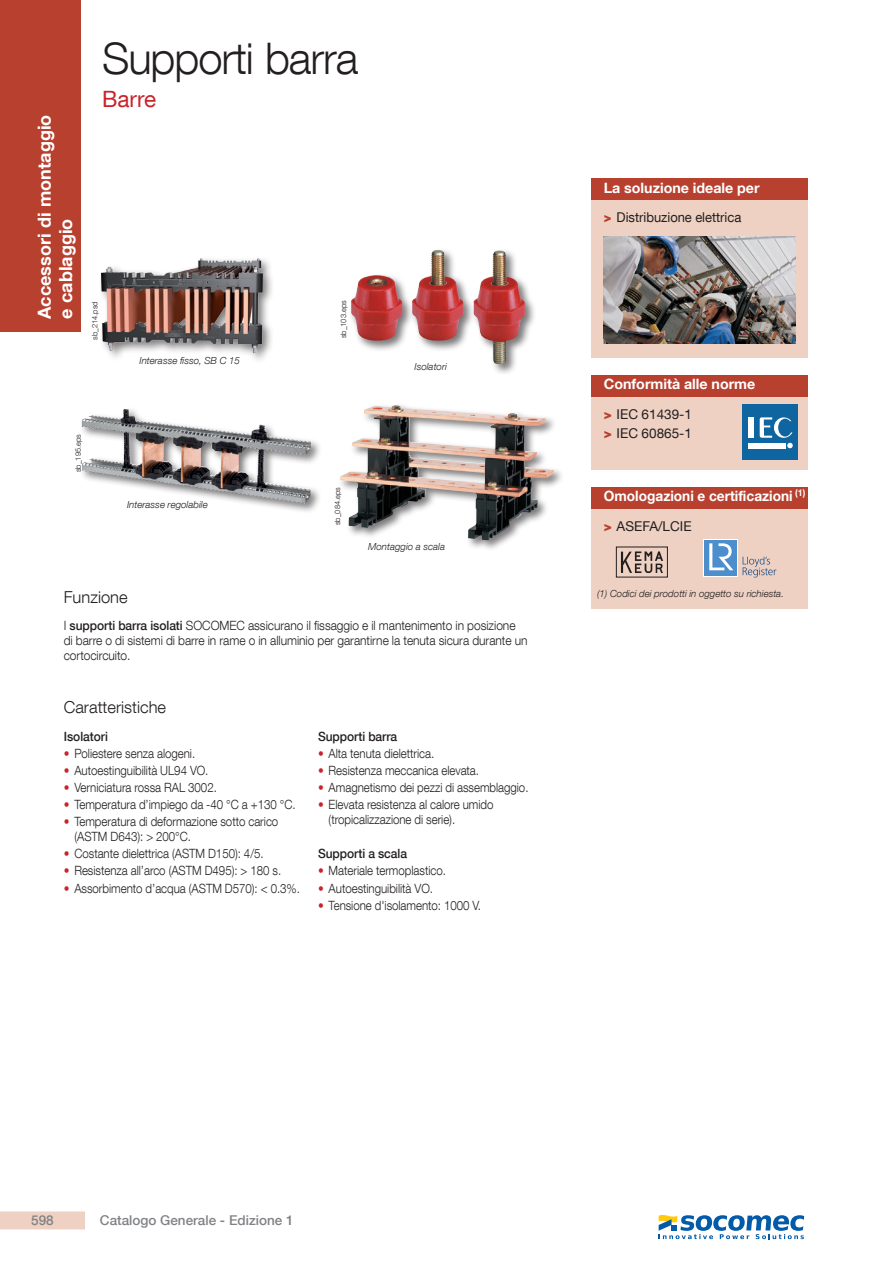
<style>
.page{position:relative;width:893px;height:1263px;background:#fff}
.page>*{position:absolute;margin:0;border:0;box-sizing:border-box;transform-origin:0 0}
.t1{font:300 43.5px "Helvetica Neue LT Com";letter-spacing:-.025em;color:#231f20}
.t2{font:22.5px "Helvetica Neue LT Com";color:#c8242b}
.t3{font:700 18px/21.6px "Helvetica Neue LT Com";color:#fff}
.t4{font:300 16.5px "Helvetica Neue LT Com";color:#231f20}
.t5{font:700 14.25px "Helvetica Neue LT Com";color:#fff}
.t6{font:700 14.25px "Helvetica Neue LT Com";color:#fff;scale:.96 1}
.t7{font:13.5px/19.2px "Helvetica Neue LT Com";color:#231f20}
.t8{font:500 13.5px "Helvetica Neue LT Com";color:#808285}
.t9{font:13.5px "Helvetica Neue LT Com";color:#231f20;scale:.96 1}
.t10{font:300 12.75px/15px "Helvetica Neue LT Com";letter-spacing:-.005em;color:#231f20;scale:.9 1}
.t11{font:300 12.75px/15px "Helvetica Neue LT Com";letter-spacing:-.005em;color:#231f20;scale:.94 1}
.t12{font:500 12.75px "Helvetica Neue LT Com";letter-spacing:-.005em;color:#231f20;scale:.94 1}
.t13{font:italic 300 9.75px "Helvetica Neue LT Com";color:#231f20}
.t14{font:300 7.5px "Helvetica Neue LT Com";color:#231f20}
.s1{font-weight:500}
.s2{color:#c8242b}
.s3{font-weight:900;color:#b7402f}
</style>
<div class="page">
<div style="left:0;top:1211px;width:85px;height:18px;background:#eed1c2"></div>
<div style="left:0;top:0;width:81px;height:332px;background:#b7402f"></div>
<div style="left:591px;top:200px;width:217px;height:158px;background:#eed1c2"></div>
<div style="left:591px;top:179px;width:217px;height:21px;background:#b7402f"></div>
<img style="left:604px;top:236px;width:191px;height:108px">
<div style="left:591px;top:396px;width:217px;height:74px;background:#eed1c2"></div>
<div style="left:591px;top:375px;width:217px;height:21px;background:#b7402f"></div>
<div style="left:742px;top:404px;width:55px;height:55px;background:#0e659f"></div>
<hr style="left:748px;top:443px;width:37px;height:1px;background:#fff">
<hr style="left:748px;top:445px;width:37px;height:1px;background:#fff">
<hr style="left:748px;top:447px;width:37px;height:1px;background:#fff">
<div style="left:748px;top:417px;width:5px;height:21px;background:#fff"></div>
<svg style="left:760px;top:417px;width:33px;height:31px"></svg>
<div style="left:591px;top:508px;width:217px;height:100px;background:#eed1c2"></div>
<div style="left:591px;top:487px;width:217px;height:21px;background:#b7402f"></div>
<div style="left:616px;top:547px;width:52px;height:30px;border:1px solid #231f20"></div>
<svg style="left:621px;top:551px;width:42px;height:22px"></svg>
<svg style="left:703px;top:539px;width:34px;height:37px"></svg>
<div style="left:704px;top:540px;width:32px;height:35px;background:#4d8fcc"></div>
<svg style="left:709px;top:543px;width:24px;height:27px"></svg>
<svg style="left:743px;top:557px;width:33px;height:20px"></svg>
<div style="left:349px;top:247px;width:187px;height:128px;background:#231f20;opacity:.6"></div>
<img style="left:412px;top:250px;width:87px;height:103px">
<div style="left:98px;top:255px;width:177px;height:109px;background:#231f20;opacity:.6"></div>
<img style="left:102px;top:258px;width:160px;height:95px">
<div style="left:79px;top:406px;width:243px;height:108px;background:#231f20;opacity:.6"></div>
<img style="left:82px;top:409px;width:42px;height:54px">
<div style="left:338px;top:402px;width:227px;height:149px;background:#231f20;opacity:.6"></div>
<img style="left:340px;top:405px;width:139px;height:134px">
<svg style="left:659px;top:1215px;width:145px;height:24px"></svg>
<h3 class="t3" style="left:33px;top:319px;width:206px;rotate:-90deg">Accessori di montaggio e cablaggio</h3>
<h1 class="t1" style="left:102px;top:32px;width:258px">Supporti barra</h1>
<h2 class="t2" style="left:102px;top:85px;width:56px">Barre</h2>
<p class="t14" style="left:90px;top:340px;width:40px;rotate:-90deg">sb_214.psd</p>
<p class="t14" style="left:339px;top:338px;width:40px;rotate:-90deg">sb_103.eps</p>
<p class="t13" style="left:140px;top:354px;width:102px">Interasse fisso, SB C 15</p>
<p class="t13" style="left:415px;top:361px;width:34px">Isolatori</p>
<p class="t14" style="left:74px;top:472px;width:40px;rotate:-90deg">sb_195.eps</p>
<p class="t13" style="left:127px;top:498px;width:82px">Interasse regolabile</p>
<p class="t4" style="left:64px;top:587px;width:65px">Funzione</p>
<p class="t14" style="left:333px;top:525px;width:40px;rotate:-90deg">sb_084.eps</p>
<p class="t13" style="left:368px;top:540px;width:78px">Montaggio a scala</p>
<p class="t11" style="left:64px;top:618px;width:495px">I <span class="s1">supporti barra isolati</span> SOCOMEC assicurano il fissaggio e il mantenimento in posizione di barre o di sistemi di barre in rame o in alluminio per garantirne la tenuta sicura durante un cortocircuito.</p>
<p class="t4" style="left:64px;top:697px;width:104px">Caratteristiche</p>
<p class="t12" style="left:64px;top:728px;width:48px">Isolatori</p>
<p class="t10" style="left:64px;top:745px;width:148px"><span class="s2">•</span> Poliestere senza alogeni.</p>
<p class="t10" style="left:64px;top:762px;width:162px"><span class="s2">•</span> Autoestinguibilità UL94 VO.</p>
<p class="t10" style="left:64px;top:780px;width:172px"><span class="s2">•</span> Verniciatura rossa RAL 3002.</p>
<p class="t10" style="left:64px;top:797px;width:259px"><span class="s2">•</span> Temperatura d’impiego da -40 °C a +130 °C.</p>
<p class="t10" style="left:74px;top:814px;width:228px;text-indent:-11px"><span class="s2">•</span> Temperatura di deformazione sotto carico (ASTM D643): &gt; 200°C.</p>
<p class="t10" style="left:64px;top:846px;width:224px"><span class="s2">•</span> Costante dielettrica (ASTM D150): 4/5.</p>
<p class="t10" style="left:64px;top:863px;width:243px"><span class="s2">•</span> Resistenza all’arco (ASTM D495): &gt; 180 s.</p>
<p class="t10" style="left:64px;top:880px;width:264px"><span class="s2">•</span> Assorbimento d’acqua (ASTM D570): &lt; 0.3%.</p>
<p class="t12" style="left:318px;top:728px;width:86px">Supporti barra</p>
<p class="t10" style="left:318px;top:745px;width:131px"><span class="s2">•</span> Alta tenuta dielettrica.</p>
<p class="t10" style="left:318px;top:762px;width:181px"><span class="s2">•</span> Resistenza meccanica elevata.</p>
<p class="t10" style="left:318px;top:780px;width:235px"><span class="s2">•</span> Amagnetismo dei pezzi di assemblaggio.</p>
<p class="t10" style="left:329px;top:797px;width:185px;text-indent:-11px"><span class="s2">•</span> Elevata resistenza al calore umido (tropicalizzazione di serie).</p>
<p class="t12" style="left:318px;top:846px;width:96px">Supporti a scala</p>
<p class="t10" style="left:318px;top:863px;width:144px"><span class="s2">•</span> Materiale termoplastico.</p>
<p class="t10" style="left:318px;top:880px;width:129px"><span class="s2">•</span> Autoestinguibilità VO.</p>
<p class="t10" style="left:318px;top:897px;width:183px"><span class="s2">•</span> Tensione d'isolamento: 1000 V.</p>
<p class="t5" style="left:604px;top:179px;width:157px">La soluzione ideale per</p>
<p class="t9" style="left:604px;top:209px;width:145px"><span class="s3">&gt;</span> Distribuzione elettrica</p>
<p class="t5" style="left:604px;top:375px;width:153px">Conformità alle norme</p>
<p class="t7" style="left:604px;top:404px;width:90px"><span class="s3">&gt;</span> IEC 61439-1 <span class="s3">&gt;</span> IEC 60865-1</p>
<p class="t6" style="left:604px;top:487px;width:211px">Omologazioni e certificazioni <sup>(1)</sup></p>
<p class="t7" style="left:604px;top:516px;width:89px"><span class="s3">&gt;</span> ASEFA/LCIE</p>
<p class="t13" style="left:597px;top:587px;width:189px">(1) Codici dei prodotti in oggetto su richiesta.</p>
<p class="t8" style="left:31px;top:1212px;width:24px">598</p>
<p class="t8" style="left:100px;top:1212px;width:195px">Catalogo Generale - Edizione 1</p>
</div>
